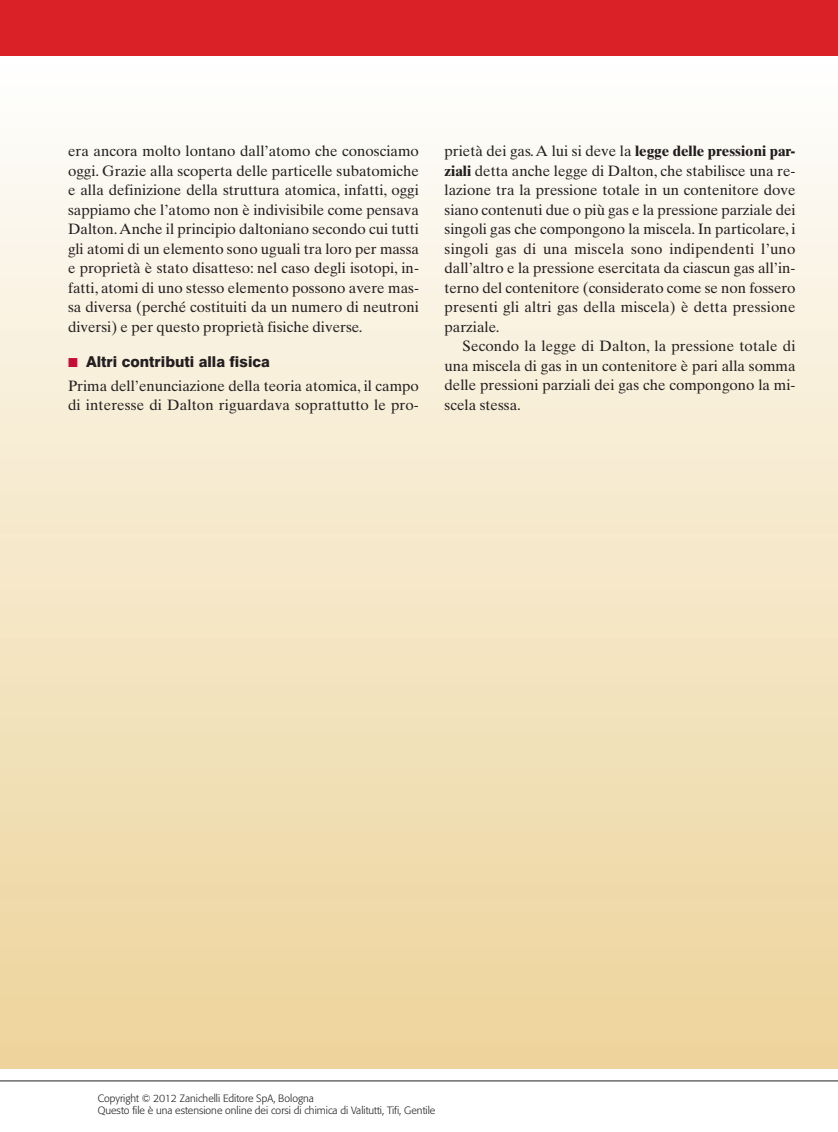
<style>
.page{position:relative;width:838px;height:1132px;background:#fff}
.page>*{position:absolute;margin:0;border:0;box-sizing:border-box;transform-origin:0 0}
.t1{font:15px/19.5px "Times Ten";color:#231f20;text-align:justify}
.t2{font:800 15px "Swiss 721 BT";color:#231f20}
.t3{font:300 10.5px/12px "Formata";color:#231f20}
.s1{font-family:"European Pi Three";font-weight:400;color:#c40c37}
.s2{font-weight:700}
</style>
<div class="page">
<hr style="left:0;top:1080px;width:838px;height:1px;background:#231f20">
<div style="left:0;top:55px;width:838px;height:1012px;background:linear-gradient(to bottom,#fefefc,#edd39a)"></div>
<div style="left:0;top:0;width:838px;height:55px;background:#da2128"></div>
<p class="t1" style="left:68px;top:143px;width:352px">era ancora molto lontano dall’atomo che conosciamo oggi. Grazie alla scoperta delle particelle subatomiche e alla definizione della struttura atomica, infatti, oggi sappiamo che l’atomo non è indivisibile come pensava Dalton. Anche il principio daltoniano secondo cui tutti gli atomi di un elemento sono uguali tra loro per massa e proprietà è stato disatteso: nel caso degli isotopi, in&shy;fatti, atomi di uno stesso elemento possono avere mas&shy;sa diversa (perché costituiti da un numero di neutroni diversi) e per questo proprietà fisiche diverse.</p>
<p class="t2" style="left:68px;top:354px;width:203px"><span class="s1">-</span> Altri contributi alla fisica</p>
<p class="t1" style="left:68px;top:377px;width:352px">Prima dell’enunciazione della teoria atomica, il campo di interesse di Dalton riguardava soprattutto le pro-</p>
<p class="t1" style="left:444px;top:143px;width:352px">prietà dei gas. A lui si deve la <span class="s2">legge delle pressioni par&shy;ziali</span> detta anche legge di Dalton, che stabilisce una re&shy;lazione tra la pressione totale in un contenitore dove siano contenuti due o più gas e la pressione parziale dei singoli gas che compongono la miscela. In particolare, i singoli gas di una miscela sono indipendenti l’uno dall’altro e la pressione esercitata da ciascun gas all’in&shy;terno del contenitore (considerato come se non fossero presenti gli altri gas della miscela) è detta pressione parziale.</p>
<p class="t1" style="left:444px;top:338px;width:352px;text-indent:18px">Secondo la legge di Dalton, la pressione totale di una miscela di gas in un contenitore è pari alla somma delle pressioni parziali dei gas che compongono la mi&shy;scela stessa.</p>
<p class="t3" style="left:98px;top:1092px;width:339px">Copyright © 2012 Zanichelli Editore SpA, Bologna<br>Questo file è una estensione online dei corsi di chimica di Valitutti, Tifi, Gentile</p>
</div>
